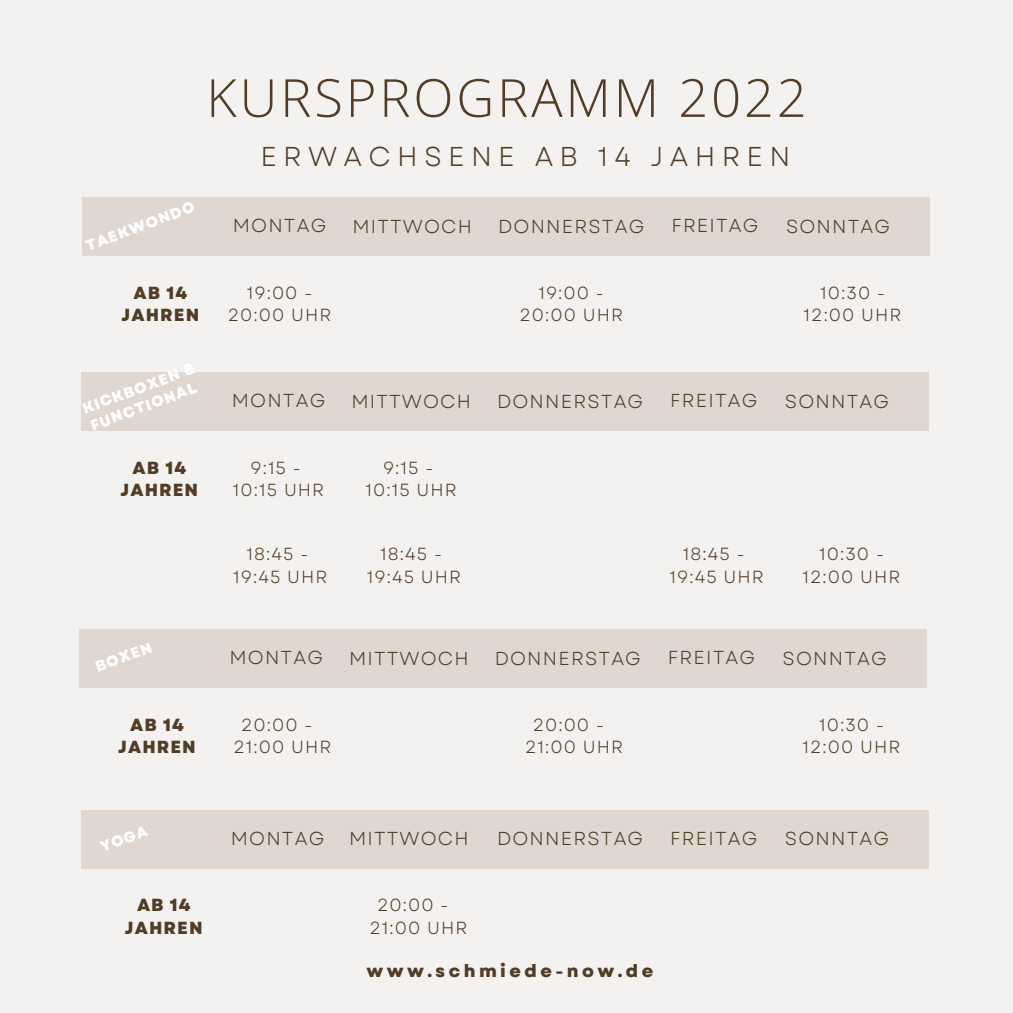
<style>
.page{position:relative;width:1013px;height:1013px;background:#fff}
.page>*{position:absolute;margin:0;border:0;box-sizing:border-box;transform-origin:0 0}
.t1{font:300 52.5px "Open Sans";letter-spacing:.055em;color:#513d26}
.t2{font:27.25px "Garet";letter-spacing:.23em;color:#513d26}
.t3{font:18.75px "Garet";letter-spacing:.06em;color:#513d26}
.t4{font:17.5px/22.5px "Garet";letter-spacing:.06em;color:#513d26;text-align:center}
.t5{font:800 17.5px "Garet";letter-spacing:.06em;color:#513d26}
.t6{font:800 17.5px "Garet";letter-spacing:.2em;color:#513d26}
.t7{font:800 15px/18.8px "Garet";color:#fff}
</style>
<div class="page">
<div style="left:0;top:0;width:1012px;height:1012px;background:#f4f2f0"></div>
<div style="left:82px;top:197px;width:848px;height:59px;background:#e0d7d1"></div>
<div style="left:81px;top:372px;width:848px;height:58px;background:#e0d7d1"></div>
<div style="left:81px;top:810px;width:848px;height:58px;background:#e0d7d1"></div>
<div style="left:79px;top:629px;width:847px;height:58px;background:#e0d7d1"></div>
<p class="t7" style="left:83px;top:237px;width:116px;rotate:-20deg">TAEKWONDO</p>
<p class="t1" style="left:206px;top:61px;width:602px">KURSPROGRAMM 2022</p>
<p class="t2" style="left:260px;top:137px;width:531px">ERWACHSENE AB 14 JAHREN</p>
<p class="t3" style="left:233px;top:212px;width:95px">MONTAG</p>
<p class="t3" style="left:352px;top:212px;width:121px">MITTWOCH</p>
<p class="t3" style="left:498px;top:212px;width:148px">DONNERSTAG</p>
<p class="t3" style="left:671px;top:212px;width:89px">FREITAG</p>
<p class="t3" style="left:786px;top:212px;width:106px">SONNTAG</p>
<p class="t5" style="left:134px;top:280px;width:55px">AB 14</p>
<p class="t5" style="left:121px;top:303px;width:79px">JAHREN</p>
<p class="t4" style="left:228px;top:282px;width:105px">19:00 -<br>20:00 UHR</p>
<p class="t4" style="left:519px;top:282px;width:105px">19:00 -<br>20:00 UHR</p>
<p class="t4" style="left:803px;top:282px;width:99px">10:30 -<br>12:00 UHR</p>
<p class="t7" style="left:80px;top:400px;width:121px;rotate:-20deg">KICKBOXEN &amp;<br>FUNCTIONAL</p>
<p class="t5" style="left:133px;top:455px;width:55px">AB 14</p>
<p class="t5" style="left:120px;top:477px;width:79px">JAHREN</p>
<p class="t3" style="left:232px;top:387px;width:95px">MONTAG</p>
<p class="t4" style="left:250px;top:456px;width:52px">9:15 -</p>
<p class="t4" style="left:233px;top:479px;width:93px">10:15 UHR</p>
<p class="t3" style="left:351px;top:387px;width:121px">MITTWOCH</p>
<p class="t4" style="left:383px;top:456px;width:52px">9:15 -</p>
<p class="t4" style="left:365px;top:479px;width:93px">10:15 UHR</p>
<p class="t3" style="left:497px;top:387px;width:148px">DONNERSTAG</p>
<p class="t3" style="left:670px;top:387px;width:89px">FREITAG</p>
<p class="t3" style="left:785px;top:387px;width:106px">SONNTAG</p>
<p class="t4" style="left:246px;top:543px;width:63px">18:45 -</p>
<p class="t4" style="left:233px;top:565px;width:96px">19:45 UHR</p>
<p class="t4" style="left:380px;top:543px;width:63px">18:45 -</p>
<p class="t4" style="left:367px;top:565px;width:96px">19:45 UHR</p>
<p class="t4" style="left:683px;top:543px;width:63px">18:45 -</p>
<p class="t4" style="left:669px;top:565px;width:96px">19:45 UHR</p>
<p class="t4" style="left:802px;top:543px;width:99px">10:30 -<br>12:00 UHR</p>
<p class="t7" style="left:93px;top:658px;width:61px;rotate:-20deg">BOXEN</p>
<p class="t5" style="left:130px;top:712px;width:55px">AB 14</p>
<p class="t5" style="left:118px;top:734px;width:79px">JAHREN</p>
<p class="t3" style="left:229px;top:644px;width:95px">MONTAG</p>
<p class="t3" style="left:349px;top:644px;width:121px">MITTWOCH</p>
<p class="t3" style="left:495px;top:644px;width:148px">DONNERSTAG</p>
<p class="t3" style="left:668px;top:644px;width:89px">FREITAG</p>
<p class="t3" style="left:782px;top:644px;width:106px">SONNTAG</p>
<p class="t4" style="left:233px;top:713px;width:99px;text-align:left;text-indent:8px">20:00 -<br>21:00 UHR</p>
<p class="t4" style="left:525px;top:713px;width:99px;text-align:left;text-indent:8px">20:00 -<br>21:00 UHR</p>
<p class="t4" style="left:802px;top:713px;width:99px">10:30 -<br>12:00 UHR</p>
<p class="t7" style="left:97px;top:838px;width:51px;rotate:-20deg">YOGA</p>
<p class="t5" style="left:137px;top:892px;width:55px">AB 14</p>
<p class="t5" style="left:125px;top:915px;width:79px">JAHREN</p>
<p class="t3" style="left:231px;top:824px;width:95px">MONTAG</p>
<p class="t3" style="left:349px;top:824px;width:121px">MITTWOCH</p>
<p class="t3" style="left:497px;top:824px;width:148px">DONNERSTAG</p>
<p class="t3" style="left:670px;top:824px;width:89px">FREITAG</p>
<p class="t3" style="left:785px;top:824px;width:106px">SONNTAG</p>
<p class="t4" style="left:369px;top:893px;width:99px;text-align:left;text-indent:8px">20:00 -<br>21:00 UHR</p>
<p class="t6" style="left:366px;top:958px;width:288px">www.schmiede-now.de</p>
</div>
